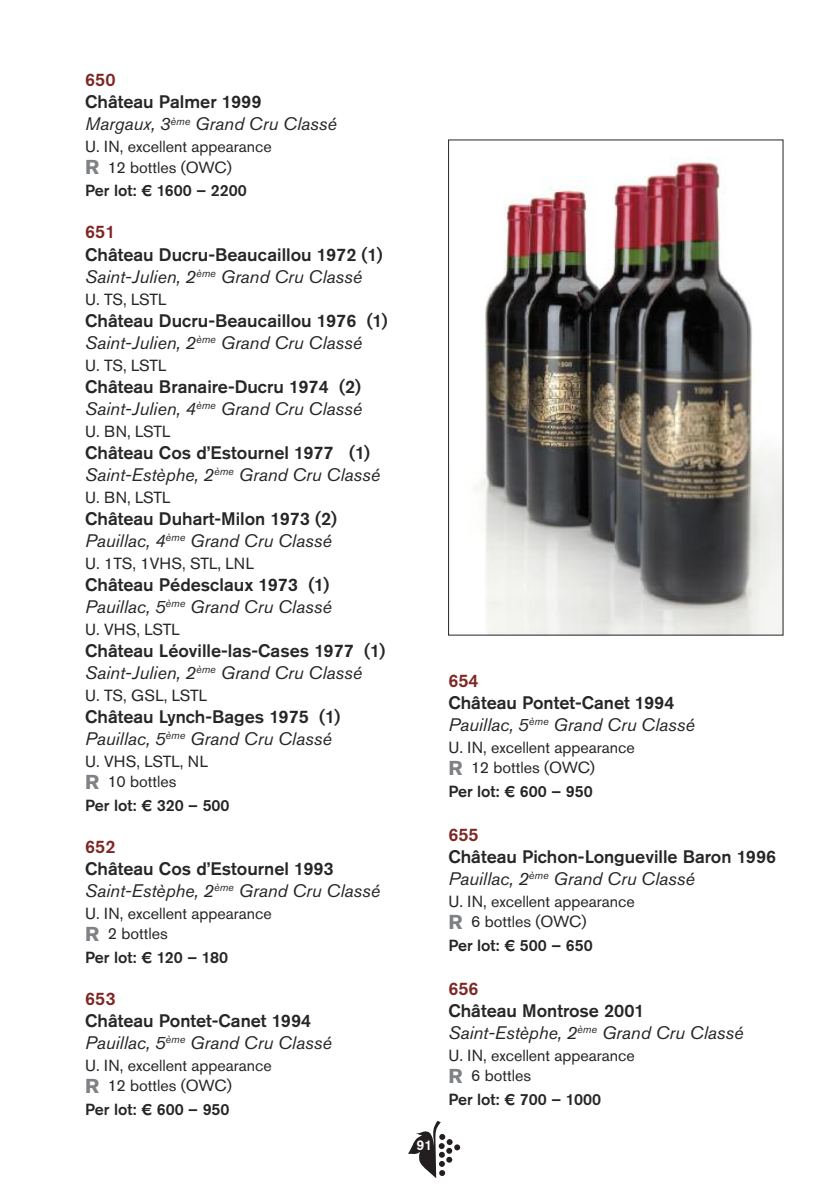
<style>
.page{position:relative;width:840px;height:1191px;background:#fff}
.page>*{position:absolute;margin:0;border:0;box-sizing:border-box;transform-origin:0 0}
.t1{font:500 18px/22px "Akzidenz Grotesk BE";color:#272627}
.t2{font:italic 18px/22px "Akzidenz Grotesk BE";color:#272627}
.t3{font:16px/20.6px "Akzidenz Grotesk BE";color:#272627}
.t4{font:500 16px "Akzidenz Grotesk BE";color:#272627}
.t5{font:500 14px "Akzidenz Grotesk BE";color:#fff}
.s1{font-weight:500;font-style:normal;color:#7e2725}
.s2{font-weight:500;font-style:normal}
.s3{font-weight:700;font-size:20px;color:#7f8184}
.s4{color:#7e2725}
.s5{font-weight:400;font-style:italic}
</style>
<div class="page">
<svg style="left:408px;top:1121px;width:52px;height:57px"></svg>
<img style="left:479px;top:157px;width:301px;height:476px">
<p class="t2" style="left:85px;top:71px;width:253px"><span class="s1">650<br></span><span class="s2">Château Palmer 1999<br></span>Margaux, 3<sup>ème</sup> Grand Cru Classé</p>
<p class="t3" style="left:85px;top:138px;width:188px">U. IN, excellent appearance<br><span class="s3">R</span> 12 bottles (OWC)</p>
<p class="t4" style="left:85px;top:185px;width:163px">Per lot: € 1600 – 2200</p>
<p class="t1" style="left:85px;top:223px;width:299px"><span class="s4">651<br></span>Château Ducru-Beaucaillou 1972 (1)<br><span class="s5">Saint-Julien, 2</span><sup>ème</sup> <span class="s5">Grand Cru Classé</span></p>
<p class="t3" style="left:85px;top:290px;width:83px">U. TS, LSTL</p>
<p class="t1" style="left:85px;top:311px;width:304px">Château Ducru-Beaucaillou 1976 (1)<br><span class="s5">Saint-Julien, 2</span><sup>ème</sup> <span class="s5">Grand Cru Classé</span></p>
<p class="t3" style="left:85px;top:356px;width:83px">U. TS, LSTL</p>
<p class="t1" style="left:85px;top:377px;width:278px">Château Branaire-Ducru 1974 (2)<br><span class="s5">Saint-Julien, 4</span><sup>ème</sup> <span class="s5">Grand Cru Classé</span></p>
<p class="t3" style="left:85px;top:422px;width:87px">U. BN, LSTL</p>
<p class="t2" style="left:85px;top:443px;width:296px"><span class="s2">Château Cos d’Estournel 1977 (1)<br></span>Saint-Estèphe, 2<sup>ème</sup> Grand Cru Classé</p>
<p class="t3" style="left:85px;top:488px;width:87px">U. BN, LSTL</p>
<p class="t1" style="left:85px;top:509px;width:253px">Château Duhart-Milon 1973 (2)<br><span class="s5">Pauillac, 4</span><sup>ème</sup> <span class="s5">Grand Cru Classé</span></p>
<p class="t3" style="left:85px;top:554px;width:170px">U. 1TS, 1VHS, STL, LNL</p>
<p class="t1" style="left:85px;top:575px;width:248px">Château Pédesclaux 1973 (1)<br><span class="s5">Pauillac, 5</span><sup>ème</sup> <span class="s5">Grand Cru Classé</span></p>
<p class="t3" style="left:85px;top:620px;width:96px">U. VHS, LSTL</p>
<p class="t1" style="left:85px;top:641px;width:301px">Château Léoville-las-Cases 1977 (1)<br><span class="s5">Saint-Julien, 2</span><sup>ème</sup> <span class="s5">Grand Cru Classé</span></p>
<p class="t3" style="left:85px;top:686px;width:123px">U. TS, GSL, LSTL</p>
<p class="t1" style="left:85px;top:707px;width:256px">Château Lynch-Bages 1975 (1)<br><span class="s5">Pauillac, 5</span><sup>ème</sup> <span class="s5">Grand Cru Classé</span></p>
<p class="t3" style="left:85px;top:752px;width:124px">U. VHS, LSTL, NL<br><span class="s3">R</span> 10 bottles</p>
<p class="t4" style="left:85px;top:799px;width:146px">Per lot: € 320 – 500</p>
<p class="t2" style="left:85px;top:837px;width:296px"><span class="s1">652<br></span><span class="s2">Château Cos d’Estournel 1993<br></span>Saint-Estèphe, 2<sup>ème</sup> Grand Cru Classé</p>
<p class="t3" style="left:85px;top:904px;width:188px">U. IN, excellent appearance<br><span class="s3">R</span> 2 bottles</p>
<p class="t4" style="left:85px;top:951px;width:144px">Per lot: € 120 – 180</p>
<p class="t2" style="left:85px;top:989px;width:248px"><span class="s1">653<br></span><span class="s2">Château Pontet-Canet 1994<br></span>Pauillac, 5<sup>ème</sup> Grand Cru Classé</p>
<p class="t3" style="left:85px;top:1056px;width:188px">U. IN, excellent appearance<br><span class="s3">R</span> 12 bottles (OWC)</p>
<p class="t4" style="left:85px;top:1103px;width:146px">Per lot: € 600 – 950</p>
<p class="t5" style="left:416px;top:1140px;width:17px">91</p>
<p class="t2" style="left:448px;top:671px;width:248px"><span class="s1">654<br></span><span class="s2">Château Pontet-Canet 1994<br></span>Pauillac, 5<sup>ème</sup> Grand Cru Classé</p>
<p class="t3" style="left:448px;top:738px;width:188px">U. IN, excellent appearance<br><span class="s3">R</span> 12 bottles (OWC)</p>
<p class="t4" style="left:448px;top:785px;width:146px">Per lot: € 600 – 950</p>
<p class="t1" style="left:448px;top:825px;width:329px"><span class="s4">655<br></span>Château Pichon-Longueville Baron 1996<br><span class="s5">Pauillac, 2</span><sup>ème</sup> <span class="s5">Grand Cru Classé</span></p>
<p class="t3" style="left:448px;top:892px;width:188px">U. IN, excellent appearance<br><span class="s3">R</span> 6 bottles (OWC)</p>
<p class="t4" style="left:448px;top:939px;width:146px">Per lot: € 500 – 650</p>
<p class="t2" style="left:448px;top:979px;width:296px"><span class="s1">656<br></span><span class="s2">Château Montrose 2001<br></span>Saint-Estèphe, 2<sup>ème</sup> Grand Cru Classé</p>
<p class="t3" style="left:448px;top:1046px;width:188px">U. IN, excellent appearance<br><span class="s3">R</span> 6 bottles</p>
<p class="t4" style="left:448px;top:1093px;width:154px">Per lot: € 700 – 1000</p>
</div>
